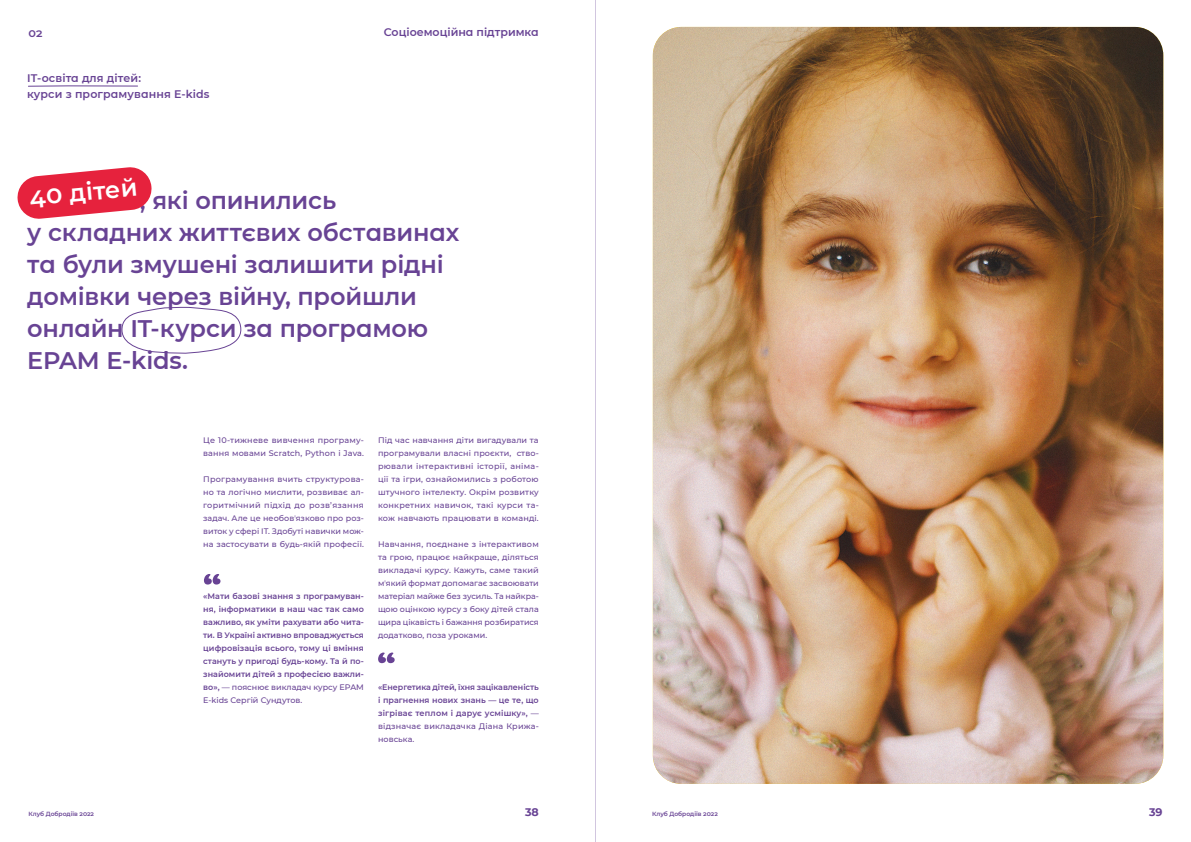
<style>
.page{position:relative;width:1191px;height:842px;background:#fff}
.page>*{position:absolute;margin:0;border:0;box-sizing:border-box;transform-origin:0 0}
.t1{font:600 24px/32px "Montserrat";letter-spacing:-.005em;color:#684394}
.t2{font:600 24px "Montserrat";color:#fff}
.t3{font:600 11px/16px "Montserrat";letter-spacing:.005em;color:#684394}
.t4{font:700 11px "Montserrat";color:#684394}
.main{font:500 8px/13px "Montserrat";letter-spacing:.015em;color:#684394;text-align:justify}
.main-2{font:600 8px/13px "Montserrat";letter-spacing:.005em;color:#684394;text-align:justify}
.t5{font:600 6px "Montserrat";color:#684394}
.s1{font-weight:500}
</style>
<div class="page">
<hr style="left:595px;top:0;width:1px;height:842px;background:#684394">
<svg style="left:28px;top:85px;width:110px;height:2px"></svg>
<svg style="left:17px;top:167px;width:135px;height:52px"></svg>
<svg style="left:121px;top:306px;width:121px;height:48px"></svg>
<svg style="left:204px;top:574px;width:16px;height:10px"></svg>
<svg style="left:378px;top:652px;width:17px;height:11px"></svg>
<img style="left:653px;top:27px;width:510px;height:757px">
<h2 class="t3" style="left:28px;top:25px;width:15px">02</h2>
<h2 class="t3" style="left:384px;top:24px;width:156px">Соціоемоційна підтримка</h2>
<p class="t3" style="left:27px;top:70px;width:184px">IT-освіта для дітей:<br>курси з програмування E-kids</p>
<p class="t2" style="left:28px;top:181px;width:110px;rotate:-6deg">40 дітей</p>
<p class="t1" style="left:140px;top:184px;width:198px">, які опинились</p>
<p class="t1" style="left:27px;top:216px;width:433px">у складних життєвих обставинах</p>
<p class="t1" style="left:27px;top:248px;width:418px">та були змушені залишити рідні домівки через війну, пройшли</p>
<p class="t1" style="left:27px;top:312px;width:402px">онлайн IT-курси за програмою</p>
<p class="t1" style="left:27px;top:344px;width:162px">EPAM E-kids.</p>
<p class="main" style="left:203px;top:433px;width:162px">Це 10-тижневе вивчення програму&shy;вання мовами Scratch, Python і Java.</p>
<p class="main" style="left:203px;top:472px;width:162px">Програмування вчить структурова&shy;но та логічно мислити, розвиває ал&shy;горитмічний підхід до розв’язання задач. Але це необовʼязково про роз&shy;виток у сфері ІТ. Здобуті навички мож&shy;на застосувати в будь-якій професії.</p>
<p class="main-2" style="left:203px;top:589px;width:162px">«Мати базові знання з програмуван&shy;ня, інформатики в наш час так само важливо, як уміти рахувати або чита&shy;ти. В Україні активно впроваджується цифровізація всього, тому ці вміння стануть у пригоді будь-кому. Та й по&shy;знайомити дітей з професією важли&shy;во», <span class="s1">— пояснює викладач курсу EPAM E-kids Сергій Сундутов.</span></p>
<p class="main" style="left:378px;top:433px;width:162px">Під час навчання діти вигадували та програмували власні проєкти, ство&shy;рювали інтерактивні історії, аніма&shy;ції та ігри, ознайомились з роботою штучного інтелекту. Окрім розвитку конкретних навичок, такі курси та&shy;кож навчають працювати в команді.</p>
<p class="main" style="left:378px;top:537px;width:162px">Навчання, поєднане з інтерактивом та грою, працює найкраще, діляться викладачі курсу. Кажуть, саме такий мʼякий формат допомагає засвоювати матеріал майже без зусиль. Та найкра&shy;щою оцінкою курсу з боку дітей стала щира цікавість і бажання розбиратися додатково, поза уроками.</p>
<p class="main-2" style="left:378px;top:680px;width:162px">«Енергетика дітей, їхня зацікавленість і прагнення нових знань — це те, що зігріває теплом і дарує усмішку», <span class="s1">— відзначає викладачка Діана Крижа&shy;новська.</span></p>
<p class="t5" style="left:29px;top:810px;width:67px">Клуб Добродіїв 2022</p>
<h2 class="t4" style="left:525px;top:804px;width:15px">38</h2>
<p class="t5" style="left:652px;top:810px;width:67px">Клуб Добродіїв 2022</p>
<h2 class="t4" style="left:1149px;top:804px;width:15px">39</h2>
</div>
